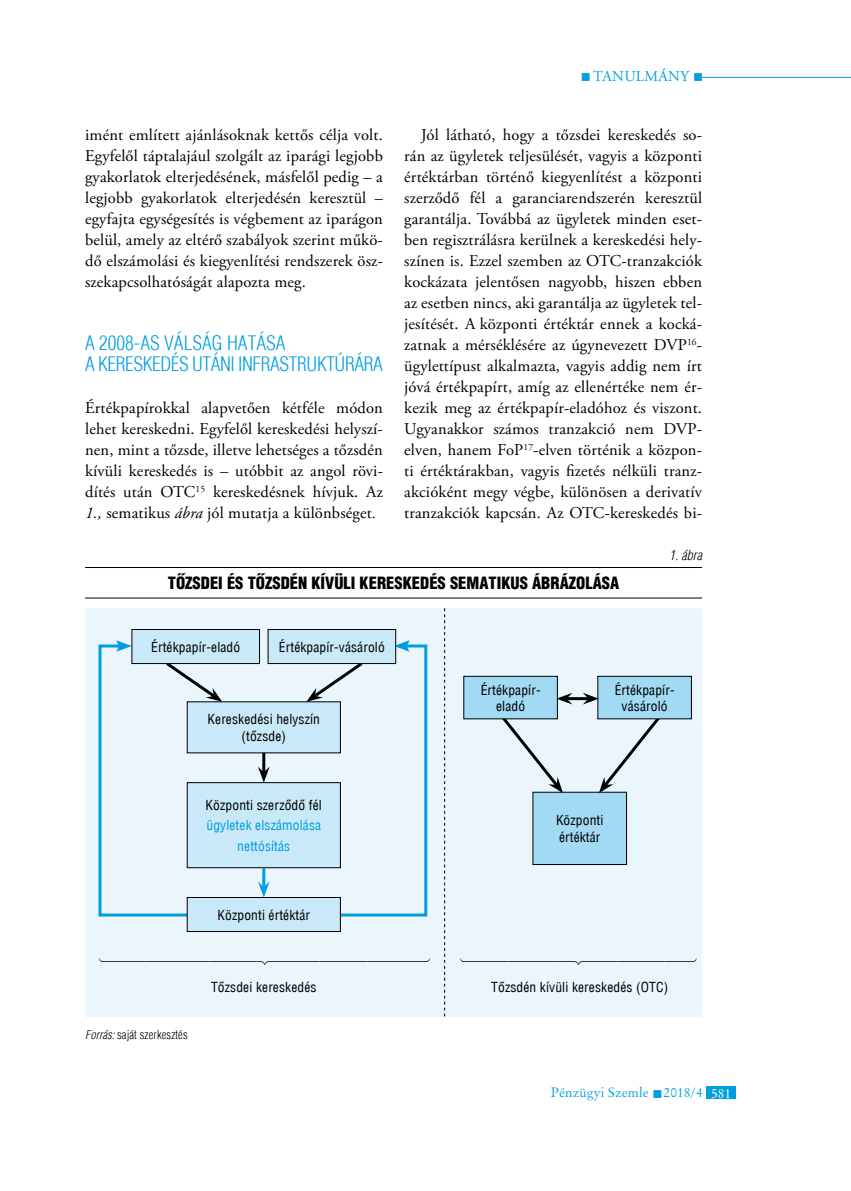
<style>
.page{position:relative;width:851px;height:1191px;background:#fff}
.page>*{position:absolute;margin:0;border:0;box-sizing:border-box;transform-origin:0 0}
.t1{font:300 condensed 19.5px/21px "H Helvetica";letter-spacing:-.02em;color:#009ee0}
.t2{font:16.5px/21px "Adobe Garamond Pro";letter-spacing:.01em;color:#000;text-align:justify}
.t3{font:900 condensed 16.5px "H Helvetica";color:#000}
.t4{font:15px "Adobe Garamond Pro";letter-spacing:.19em;color:#009ee0}
.t5{font:condensed 13.5px/16.5px "H Helvetica";letter-spacing:.01em;color:#000;text-align:center}
.t6{font:condensed 13.5px/20.7px "H Helvetica";letter-spacing:.01em;color:#009ee0;text-align:center}
.t7{font:13.5px "Original Garamond HU Normal";letter-spacing:.01em;color:#009ee0}
.t8{font:italic 300 condensed 13.5px "H Helvetica";color:#000}
.t9{font:300 condensed 12px "H Helvetica";letter-spacing:.01em;color:#000}
.s1{font-style:italic}
.s2{color:#fff}
</style>
<div class="page">
<hr style="left:702px;top:77px;width:148px;height:1px;background:#009ee0">
<div style="left:706px;top:1086px;width:30px;height:13px;background:#009ee0"></div>
<hr style="left:85px;top:567px;width:617px;height:1px;background:#000">
<hr style="left:85px;top:597px;width:617px;height:1px;background:#000">
<div style="left:85px;top:608px;width:617px;height:408px;background:#ebf6fc"></div>
<div style="left:187px;top:702px;width:153px;height:51px;background:#c9e9f8"></div>
<div style="left:533px;top:792px;width:93px;height:72px;background:#a2daf4"></div>
<div style="left:532px;top:792px;width:94px;height:73px;border:1px solid #000"></div>
<div style="left:187px;top:782px;width:153px;height:85px;background:#c9e9f8"></div>
<div style="left:187px;top:782px;width:154px;height:86px;border:1px solid #000"></div>
<div style="left:187px;top:897px;width:153px;height:34px;background:#c9e9f8"></div>
<div style="left:187px;top:897px;width:154px;height:35px;border:1px solid #000"></div>
<hr style="left:262px;top:753px;width:3px;height:19px;background:#000">
<svg style="left:258px;top:766px;width:11px;height:16px"></svg>
<hr style="left:262px;top:867px;width:3px;height:20px;background:#009ee0">
<svg style="left:258px;top:881px;width:11px;height:16px"></svg>
<svg style="left:98px;top:640px;width:124px;height:278px"></svg>
<svg style="left:498px;top:712px;width:65px;height:81px"></svg>
<svg style="left:598px;top:719px;width:65px;height:74px"></svg>
<svg style="left:306px;top:640px;width:122px;height:278px"></svg>
<div style="left:463px;top:676px;width:94px;height:43px;background:#a2daf4"></div>
<div style="left:463px;top:676px;width:94px;height:43px;border:1px solid #000"></div>
<div style="left:597px;top:676px;width:94px;height:43px;background:#a2daf4"></div>
<div style="left:597px;top:676px;width:94px;height:43px;border:1px solid #000"></div>
<div style="left:268px;top:629px;width:127px;height:34px;background:#c9e9f8"></div>
<div style="left:267px;top:629px;width:129px;height:35px;border:1px solid #000"></div>
<div style="left:132px;top:629px;width:127px;height:34px;background:#c9e9f8"></div>
<div style="left:131px;top:629px;width:129px;height:35px;border:1px solid #000"></div>
<svg style="left:444px;top:608px;width:1px;height:408px"></svg>
<hr style="left:566px;top:697px;width:22px;height:3px;background:#000">
<svg style="left:556px;top:693px;width:16px;height:11px"></svg>
<svg style="left:582px;top:693px;width:16px;height:11px"></svg>
<p class="t4" style="left:580px;top:67px;width:124px">■tanulmány ■</p>
<p class="t2" style="left:85px;top:125px;width:299px">imént említett ajánlásoknak kettős célja volt.<br>Egyfelől táptalajául szolgált az iparági legjobb gyakorlatok elterjedésének, másfelől pedig – a legjobb gyakorlatok elterjedésén keresztül – egyfajta egységesítés is végbement az iparágon belül, amely az eltérő szabályok szerint műkö&shy;dő elszámolási és kiegyenlítési rendszerek ös - szekapcsolhatóságát alapozta meg.</p>
<p class="t1" style="left:85px;top:332px;width:297px">A 2008-AS VÁLSÁG HATÁSA<br>A KERESKEDÉS UTÁNI INFRASTRUKTÚRÁRA</p>
<p class="t2" style="left:85px;top:398px;width:299px">Értékpapírokkal alapvetően kétféle módon lehet kereskedni. Egyfelől kereskedési helyszí&shy;nen, mint a tőzsde, illetve lehetséges a tőzsdén kívüli kereskedés is – utóbbit az angol rövi&shy;dítés után OTC<sup>15</sup> kereskedésnek hívjuk. Az <span class="s1">1.,</span> sematikus <span class="s1">ábra</span> jól mutatja a különbséget<span class="s1">.</span></p>
<p class="t2" style="left:404px;top:125px;width:299px;text-indent:17px">Jól látható, hogy a tőzsdei kereskedés so&shy;rán az ügyletek teljesülését, vagyis a központi értéktárban történő kiegyenlítést a központi szerződő fél a garanciarendszerén keresztül garantálja. Továbbá az ügyletek minden eset&shy;ben regisztrálásra kerülnek a kereskedési hely&shy;színen is. Ezzel szemben az OTC-tranzakciók kockázata jelentősen nagyobb, hiszen ebben az esetben nincs, aki garantálja az ügyletek tel&shy;jesítését. A központi értéktár ennek a kocká&shy;zatnak a mérséklésére az úgynevezett DVP<sup>16</sup>- ügylettípust alkalmazta, vagyis addig nem írt jóvá értékpapírt, amíg az ellenértéke nem ér&shy;kezik meg az értékpapír-eladóhoz és viszont.<br>Ugyanakkor számos tranzakció nem DVP&shy;elven, hanem FoP<sup>17</sup>-elven történik a közpon&shy;ti értéktárakban, vagyis fizetés nélküli tranz&shy;akcióként megy végbe, különösen a derivatív tranzakciók kapcsán. Az OTC-kereskedés bi-</p>
<p class="t8" style="left:669px;top:547px;width:35px">1. ábra</p>
<p class="t3" style="left:168px;top:573px;width:453px">TŐZSDEI ÉS TŐZSDÉN KÍVÜLI KERESKEDÉS SEMATIKUS ÁBRÁZOLÁSA</p>
<p class="t5" style="left:151px;top:638px;width:90px">Értékpapír-eladó</p>
<p class="t5" style="left:279px;top:638px;width:107px">Értékpapír-vásároló</p>
<p class="t5" style="left:207px;top:711px;width:114px">Kereskedési helyszín (tőzsde)</p>
<p class="t5" style="left:206px;top:796px;width:118px">Központi szerződő fél</p>
<p class="t6" style="left:206px;top:815px;width:116px">ügyletek elszámolása nettósítás</p>
<p class="t5" style="left:217px;top:906px;width:94px">Központi értéktár</p>
<p class="t5" style="left:480px;top:681px;width:61px">Értékpapír&shy;eladó</p>
<p class="t5" style="left:614px;top:681px;width:61px">Értékpapír&shy;vásároló</p>
<p class="t5" style="left:556px;top:812px;width:49px;text-align:left">Központi értéktár</p>
<p class="t9" style="left:85px;top:1027px;width:104px"><span class="s1">Forrás:</span> SAJÁT SZERKESZTÉS</p>
<p class="t5" style="left:211px;top:978px;width:107px">Tőzsdei kereskedés</p>
<p class="t5" style="left:491px;top:978px;width:178px">Tőzsdén kívüli kereskedés (OTC)</p>
<p class="t7" style="left:550px;top:1084px;width:182px">Pénzügyi Szemle ■ 2018/4 <span class="s2">581</span></p>
</div>
